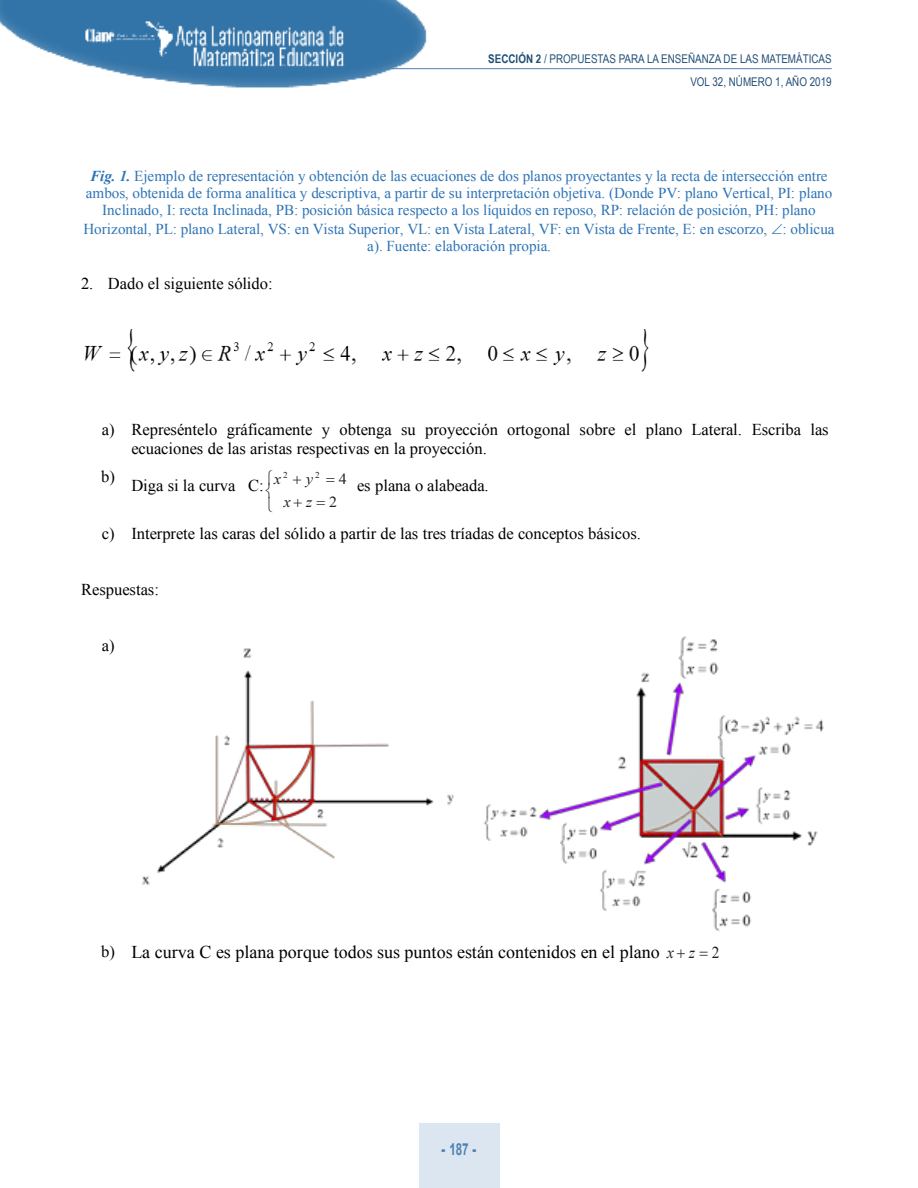
<style>
.page{position:relative;width:918px;height:1188px;background:#fff}
.page>*{position:absolute;margin:0;border:0;box-sizing:border-box;transform-origin:0 0}
.t1{font:18px "Times New Roman";color:#000}
.t2{font:16.5px/19px "Times New Roman";color:#000}
.t3{font:700 16.5px "Arial";color:#4f80b4;scale:.7 1}
.t4{font:italic 15.3px "Times New Roman";color:#231f20;scale:1.04 1}
.t5{font:15.3px "Times New Roman";color:#231f20;scale:1.04 1}
.t6{font:15.15px/17.1px "Times New Roman";color:#2e74b5;text-align:center}
.t7{font:12px/23px "Arial Narrow";color:#214f77;text-align:right}
.t8{font:9px "Times New Roman";color:#231f20;scale:1.04 1}
.s1{font-weight:700}
.s2{font-weight:700;font-style:italic}
.s3{font-size:16.5px}
.s4{font-style:italic;font-size:16.65px;color:#231f20}
.s5{font-size:16.65px;color:#231f20}
.s6{font-weight:900}
</style>
<div class="page">
<img style="left:0;top:0;width:435px;height:88px">
<hr style="left:389px;top:68px;width:443px;height:1px;background:#4f80b4">
<div style="left:419px;top:1123px;width:80px;height:65px;background:#dce6f0"></div>
<img style="left:84px;top:329px;width:564px;height:43px">
<img style="left:142px;top:648px;width:312px;height:237px">
<img style="left:483px;top:636px;width:341px;height:296px">
<p class="t7" style="left:488px;top:47px;width:345px"><span class="s1">SECCIÓN 2</span> / PROPUESTAS PARA LA ENSEÑANZA DE LAS MATEMÁTICAS<br>VOL 32, NÚMERO 1, AÑO 2019</p>
<p class="t6" style="left:86px;top:167px;width:748px"><span class="s2">Fig. 1.</span> Ejemplo de representación y obtención de las ecuaciones de dos planos proyectantes y la recta de intersección entre ambos, obtenida de forma analítica y descriptiva, a partir de su interpretación objetiva. (Donde PV: plano Vertical, PI: plano<br>Inclinado, I: recta Inclinada, PB: posición básica respecto a los líquidos en reposo, RP: relación de posición, PH: plano</p>
<p class="t6" style="left:84px;top:220px;width:753px">Horizontal, PL: plano Lateral, VS: en Vista Superior, VL: en Vista Lateral, VF: en Vista de Frente, E: en escorzo, : oblicua a). Fuente: elaboración propia.</p>
<p class="t2" style="left:81px;top:274px;width:193px">2. Dado el siguiente sólido:</p>
<p class="t2" style="left:131px;top:420px;width:699px;text-indent:-30px">a) Represéntelo gráficamente y obtenga su proyección ortogonal sobre el plano Lateral. Escriba las ecuaciones de las aristas respectivas en la proyección.</p>
<p class="t2" style="left:101px;top:467px;width:15px">b)</p>
<p class="t8" style="left:283px;top:470px;width:6px">2</p>
<p class="t8" style="left:315px;top:470px;width:6px">2</p>
<p class="t4" style="left:284px;top:494px;width:29px">x z</p>
<p class="t5" style="left:339px;top:471px;width:9px">4</p>
<p class="t4" style="left:274px;top:471px;width:8px">x</p>
<p class="t4" style="left:306px;top:471px;width:8px">y</p>
<p class="t2" style="left:131px;top:476px;width:134px">Diga si la curva C:</p>
<p class="t2" style="left:357px;top:476px;width:133px">es plana o alabeada.</p>
<p class="t2" style="left:102px;top:524px;width:541px">c) Interprete las caras del sólido a partir de las tres tríadas de conceptos básicos.</p>
<p class="t5" style="left:329px;top:494px;width:9px">2</p>
<p class="t2" style="left:81px;top:580px;width:80px">Respuestas:</p>
<p class="t2" style="left:102px;top:636px;width:14px">a)</p>
<p class="t1" style="left:101px;top:942px;width:620px"><span class="s3">b)</span> La curva C es plana porque todos sus puntos están contenidos en el plano <span class="s4">x z</span> <span class="s5">2</span></p>
<p class="t3" style="left:442px;top:1140px;width:51px"><span class="s6">-</span> 187 <span class="s6">-</span></p>
</div>
